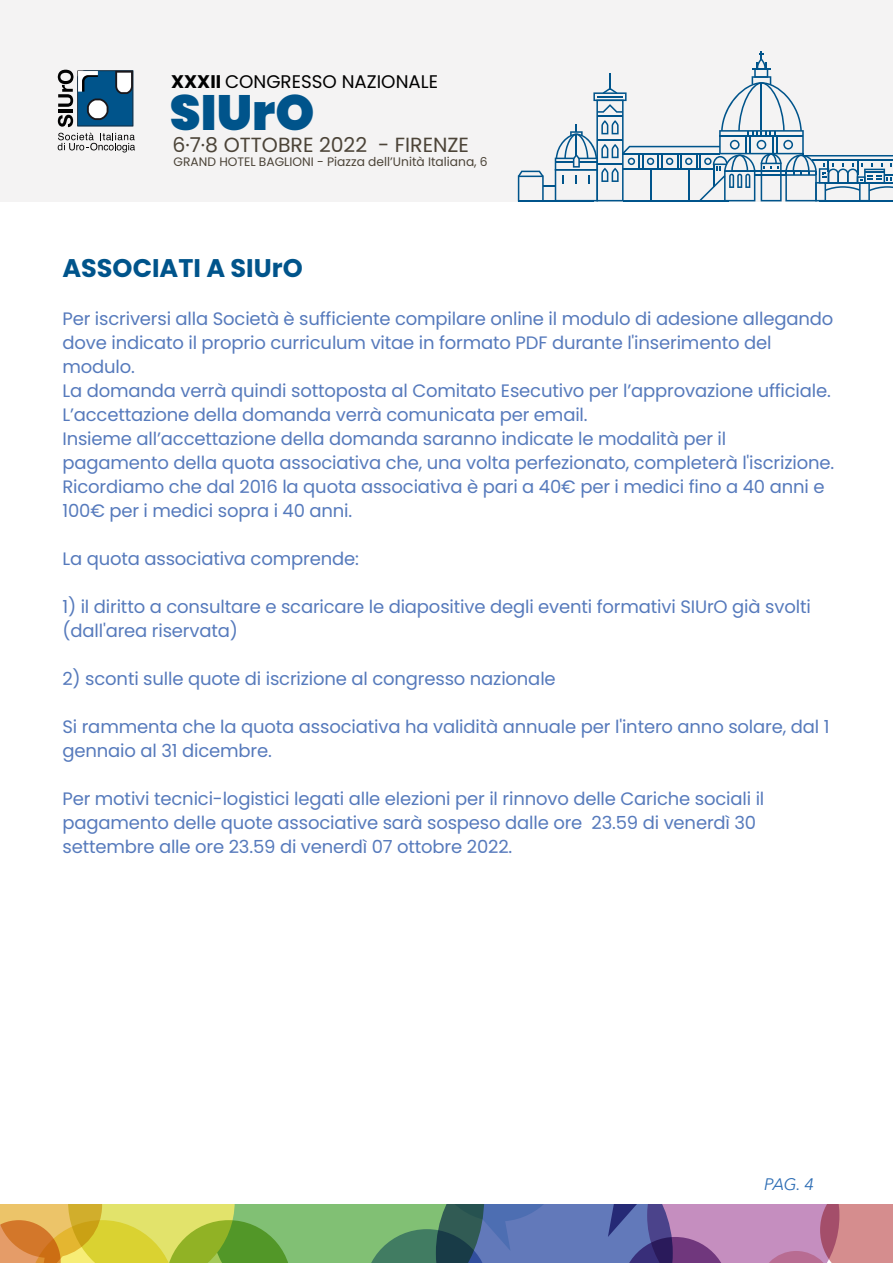
<style>
.page{position:relative;width:893px;height:1263px;background:#fff}
.page>*{position:absolute;margin:0;border:0;box-sizing:border-box;transform-origin:0 0}
.t1{font:900 49.5px "Poppins";color:#00548b}
.t2{font:700 25.5px "Poppins";color:#00548b}
.t3{font:20.4px "Poppins";color:#4c4438}
.t4{font:18.3px "Poppins";color:#010101}
.t5{font:18px/24px "Poppins";letter-spacing:-.01em;color:#567abc}
.t6{font:italic 16.5px "Avenir Next LT Pro";color:#2d6db4}
.t7{font:12.3px "Poppins";color:#4c4438}
.s1{font-weight:700}
</style>
<div class="page">
<div style="left:0;top:0;width:893px;height:202px;background:#f4f3f3"></div>
<svg style="left:0;top:1204px;width:893px;height:59px;background:#95957c"></svg>
<svg style="left:58px;top:133px;width:77px;height:19px"></svg>
<svg style="left:58px;top:70px;width:75px;height:57px"></svg>
<svg style="left:518px;top:51px;width:375px;height:150px"></svg>
<hr style="left:623px;top:200px;width:106px;height:1px;background:#00548b">
<hr style="left:518px;top:200px;width:75px;height:1px;background:#00548b">
<hr style="left:819px;top:200px;width:74px;height:1px;background:#00548b">
<p class="t4" style="left:171px;top:71px;width:268px"><span class="s1">XXXII</span> CONGRESSO NAZIONALE</p>
<h1 class="t1" style="left:170px;top:84px;width:146px">SIUrO</h1>
<p class="t7" style="left:174px;top:155px;width:316px">GRAND HOTEL BAGLIONI - Piazza dell’Unità Italiana, 6</p>
<p class="t3" style="left:172px;top:133px;width:298px">6·7·8 OTTOBRE 2022 - FIRENZE</p>
<h2 class="t2" style="left:62px;top:253px;width:242px">ASSOCIATI A SIUrO</h2>
<p class="t5" style="left:62px;top:307px;width:773px">Per iscriversi alla Società è sufficiente compilare online il modulo di adesione allegando dove indicato il proprio curriculum vitae in formato PDF durante l'inserimento del modulo.<br>La domanda verrà quindi sottoposta al Comitato Esecutivo per l’approvazione ufficiale.<br>L’accettazione della domanda verrà comunicata per email.<br>Insieme all’accettazione della domanda saranno indicate le modalità per il pagamento della quota associativa che, una volta perfezionato, completerà l'iscrizione.<br>Ricordiamo che dal 2016 la quota associativa è pari a 40€ per i medici fino a 40 anni e 100€ per i medici sopra i 40 anni.</p>
<p class="t5" style="left:62px;top:547px;width:298px">La quota associativa comprende:</p>
<p class="t5" style="left:62px;top:595px;width:750px">1) il diritto a consultare e scaricare le diapositive degli eventi formativi SIUrO già svolti (dall'area riservata)</p>
<p class="t5" style="left:62px;top:667px;width:495px">2) sconti sulle quote di iscrizione al congresso nazionale</p>
<p class="t5" style="left:62px;top:715px;width:768px">Si rammenta che la quota associativa ha validità annuale per l'intero anno solare, dal 1 gennaio al 31 dicembre.</p>
<p class="t5" style="left:62px;top:787px;width:703px">Per motivi tecnici-logistici legati alle elezioni per il rinnovo delle Cariche sociali il pagamento delle quote associative sarà sospeso dalle ore 23.59 di venerdì 30 settembre alle ore 23.59 di venerdì 07 ottobre 2022.</p>
<p class="t6" style="left:764px;top:1174px;width:51px">PAG. 4</p>
</div>
